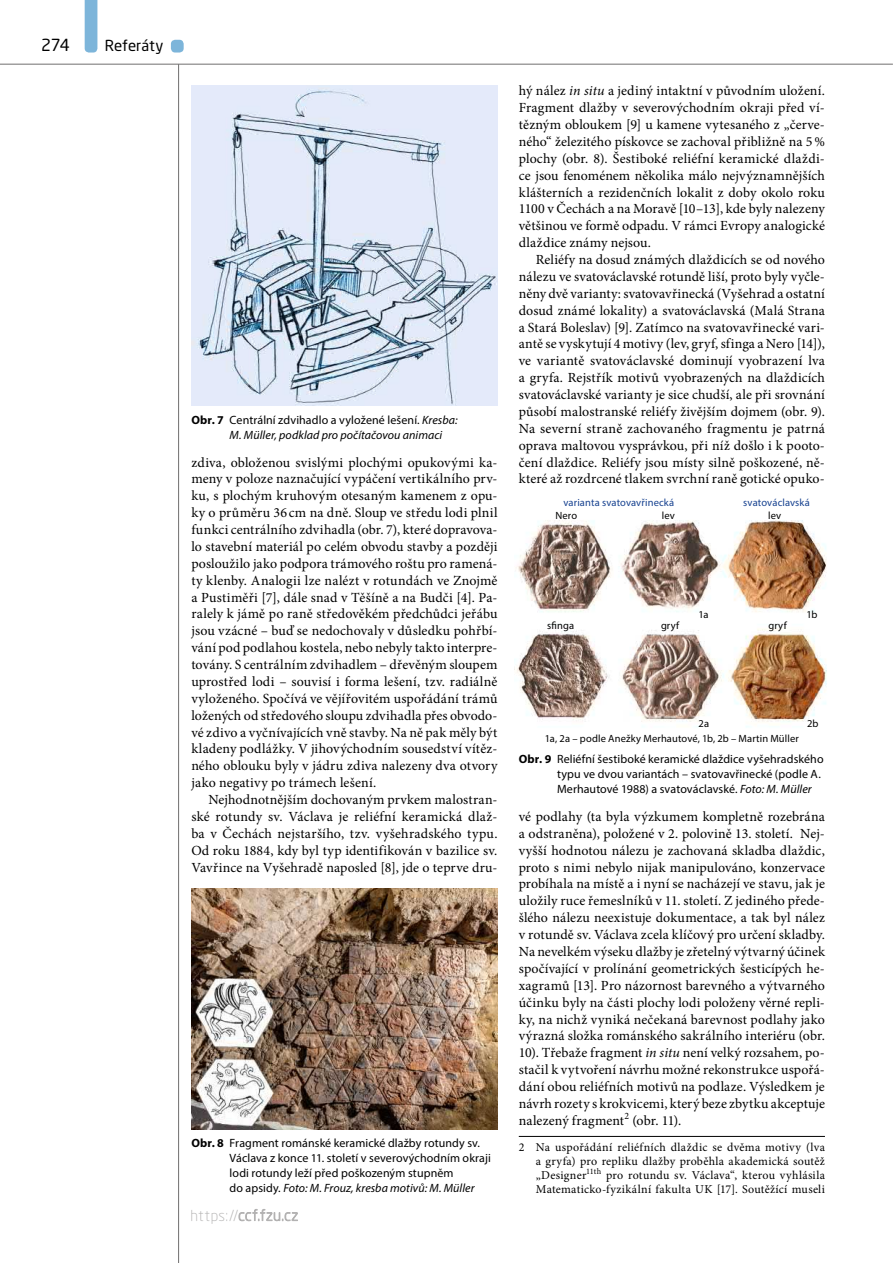
<style>
.page{position:relative;width:893px;height:1263px;background:#fff}
.page>*{position:absolute;margin:0;border:0;box-sizing:border-box;transform-origin:0 0}
.t1{font:16.5px "Neo Sans Pro";color:#000}
.t2{font:15px "Neo Sans Pro";color:#000}
.normální{font:13.95px/16.8px "Minion Pro";letter-spacing:.01em;color:#000;text-align:justify}
.obr-popisek{font:12px/15px "Myriad Pro";letter-spacing:.005em;color:#000}
.pozn_pod_čarou{font:12px/14.1px "Minion Pro";letter-spacing:.025em;color:#000;text-align:justify}
.obr-popisek-2{font:italic 12px/15px "Myriad Pro";letter-spacing:.005em;color:#000}
.popisek7{font:10.5px "Myriad Pro";letter-spacing:.01em;color:#000}
.popisek7-2{font:10.5px "Myriad Pro";letter-spacing:.01em;color:#174290}
.s1{font-weight:700;font-style:normal}
.s2{font-style:normal}
.s3{font-weight:700}
.s4{font-style:italic}
</style>
<div class="page">
<hr style="left:178px;top:64px;width:1px;height:1199px;background:#706f6f">
<hr style="left:0;top:64px;width:893px;height:1px;background:#706f6f">
<svg style="left:238px;top:1209px;width:60px;height:12px"></svg>
<svg style="left:85px;top:0;width:12px;height:53px"></svg>
<div style="left:171px;top:40px;width:13px;height:13px;background:#7db5da;border-radius:4px"></div>
<hr style="left:519px;top:1136px;width:306px;height:1px;background:#000">
<img style="left:191px;top:85px;width:306px;height:321px">
<img style="left:191px;top:888px;width:306px;height:241px">
<img style="left:514px;top:520px;width:313px;height:208px">
<p class="t1" style="left:41px;top:35px;width:30px">274</p>
<p class="t2" style="left:105px;top:36px;width:60px">Referáty</p>
<p class="obr-popisek-2" style="left:230px;top:412px;width:229px;text-indent:-38px"><span class="s1">Obr. 7</span> <span class="s2">Centrální zdvihadlo a vyložené lešení.</span> Kresba:<br>M. Müller, podklad pro počítačovou animaci</p>
<p class="normální" style="left:191px;top:454px;width:308px">zdiva, obloženou svislými plochými opukovými ka&shy;meny v poloze naznačující vypáčení vertikálního prv&shy;ku, s plochým kruhovým otesaným kamenem z opu&shy;ky o průměru 36 cm na dně. Sloup ve středu lodi plnil funkci centrálního zdvihadla (obr. 7), které dopravova&shy;lo stavební materiál po celém obvodu stavby a později posloužilo jako podpora trámového roštu pro ramená&shy;ty klenby. Analogii lze nalézt v rotundách ve Znojmě a Pustiměři [7], dále snad v Těšíně a na Budči [4]. Pa&shy;ralely k jámě po raně středověkém předchůdci jeřábu jsou vzácné – buď se nedochovaly v důsledku pohřbí&shy;vání pod podlahou kostela, nebo nebyly takto interpre&shy;továny. S centrálním zdvihadlem – dřevěným sloupem uprostřed lodi – souvisí i forma lešení, tzv. radiálně vyloženého. Spočívá ve vějířovitém uspořádání trámů ložených od středového sloupu zdvihadla přes obvodo&shy;vé zdivo a vyčnívajících vně stavby. Na ně pak měly být kladeny podlážky. V jihovýchodním sousedství vítěz&shy;ného oblouku byly v jádru zdiva nalezeny dva otvory jako negativy po trámech lešení.</p>
<p class="normální" style="left:191px;top:791px;width:308px;text-indent:17px">Nejhodnotnějším dochovaným prvkem malostran&shy;ské rotundy sv. Václava je reliéfní keramická dlaž&shy;ba v Čechách nejstaršího, tzv. vyšehradského typu.<br>Od roku 1884, kdy byl typ identifikován v bazilice sv.<br>Vavřince na Vyšehradě naposled [8], jde o teprve dru-</p>
<p class="obr-popisek" style="left:230px;top:1135px;width:263px;text-indent:-38px"><span class="s3">Obr. 8</span> Fragment románské keramické dlažby rotundy sv.<br>Václava z konce 11. století v severovýchodním okraji lodi rotundy leží před poškozeným stupněm<br>do apsidy. <span class="s4">Foto: M. Frouz, kresba motivů: M. Müller</span></p>
<p class="normální" style="left:519px;top:82px;width:308px">hý nález <span class="s4">in situ</span> a jediný intaktní v původním uložení.<br>Fragment dlažby v severovýchodním okraji před ví&shy;tězným obloukem [9] u kamene vytesaného z „červe&shy;ného“ železitého pískovce se zachoval přibližně na 5% plochy (obr. 8). Šestiboké reliéfní keramické dlaždi&shy;ce jsou fenoménem několika málo nejvýznamnějších klášterních a rezidenčních lokalit z doby okolo roku 1100 v Čechách a na Moravě [10–13], kde byly nalezeny většinou ve formě odpadu. V rámci Evropy analogické dlaždice známy nejsou.</p>
<p class="normální" style="left:519px;top:251px;width:308px;text-indent:17px">Reliéfy na dosud známých dlaždicích se od nového nálezu ve svatováclavské rotundě liší, proto byly vyčle&shy;něny dvě varianty: svatovavřinecká (Vyšehrad a ostatní dosud známé lokality) a svatováclavská (Malá Strana a Stará Boleslav) [9]. Zatímco na svatovavřinecké vari&shy;antě se vyskytují 4 motivy (lev, gryf, sfinga a Nero [14]), ve variantě svatováclavské dominují vyobrazení lva a gryfa. Rejstřík motivů vyobrazených na dlaždicích svatováclavské varianty je sice chudší, ale při srovnání působí malostranské reliéfy živějším dojmem (obr. 9).<br>Na severní straně zachovaného fragmentu je patrná oprava maltovou vysprávkou, při níž došlo i k pooto&shy;čení dlaždice. Reliéfy jsou místy silně poškozené, ně&shy;které až rozdrcené tlakem svrchní raně gotické opuko-</p>
<p class="popisek7-2" style="left:563px;top:496px;width:112px">varianta svatovavřinecká</p>
<p class="popisek7-2" style="left:743px;top:496px;width:68px">svatováclavská</p>
<p class="popisek7" style="left:555px;top:509px;width:23px">Nero</p>
<p class="popisek7" style="left:662px;top:509px;width:15px">lev</p>
<p class="popisek7" style="left:768px;top:509px;width:15px">lev</p>
<p class="popisek7" style="left:699px;top:608px;width:12px">1a</p>
<p class="popisek7" style="left:807px;top:608px;width:12px">1b</p>
<p class="popisek7" style="left:547px;top:619px;width:29px">sfinga</p>
<p class="popisek7" style="left:661px;top:619px;width:20px">gryf</p>
<p class="popisek7" style="left:768px;top:619px;width:20px">gryf</p>
<p class="popisek7" style="left:699px;top:717px;width:12px">2a</p>
<p class="popisek7" style="left:807px;top:717px;width:13px">2b</p>
<p class="popisek7" style="left:545px;top:732px;width:255px">1a, 2a – podle Anežky Merhautové, 1b, 2b – Martin Müller</p>
<p class="obr-popisek" style="left:557px;top:751px;width:268px;text-indent:-38px"><span class="s3">Obr. 9</span> Reliéfní šestiboké keramické dlaždice vyšehradského typu ve dvou variantách – svatovavřinecké (podle A.<br>Merhautové 1988) a svatováclavské. <span class="s4">Foto: M. Müller</span></p>
<p class="normální" style="left:519px;top:808px;width:308px">vé podlahy (ta byla výzkumem kompletně rozebrána a odstraněna), položené v 2. polovině 13. století. Nej&shy;vyšší hodnotou nálezu je zachovaná skladba dlaždic, proto s nimi nebylo nijak manipulováno, konzervace probíhala na místě a i nyní se nacházejí ve stavu, jak je uložily ruce řemeslníků v 11. století. Z jediného přede&shy;šlého nálezu neexistuje dokumentace, a tak byl nález v rotundě sv. Václava zcela klíčový pro určení skladby.<br>Na nevelkém výseku dlažby je zřetelný výtvarný účinek spočívající v prolínání geometrických šesticípých he&shy;xagramů [13]. Pro názornost barevného a výtvarného účinku byly na části plochy lodi položeny věrné repli&shy;ky, na nichž vyniká nečekaná barevnost podlahy jako výrazná složka románského sakrálního interiéru (obr.<br>10). Třebaže fragment <span class="s4">in situ</span> není velký rozsahem, po&shy;stačil k vytvoření návrhu možné rekonstrukce uspořá&shy;dání obou reliéfních motivů na podlaze. Výsledkem je návrh rozety s krokvicemi, který beze zbytku akceptuje nalezený fragment<sup>2</sup> (obr. 11).</p>
<p class="pozn_pod_čarou" style="left:536px;top:1140px;width:291px;text-indent:-17px">2 Na uspořádání reliéfních dlaždic se dvěma motivy (lva a gryfa) pro repliku dlažby proběhla akademická soutěž „Designer<sup>11th</sup> pro rotundu sv. Václava“, kterou vyhlásila Matematicko-fyzikální fakulta UK [17]. Soutěžící museli</p>
</div>
